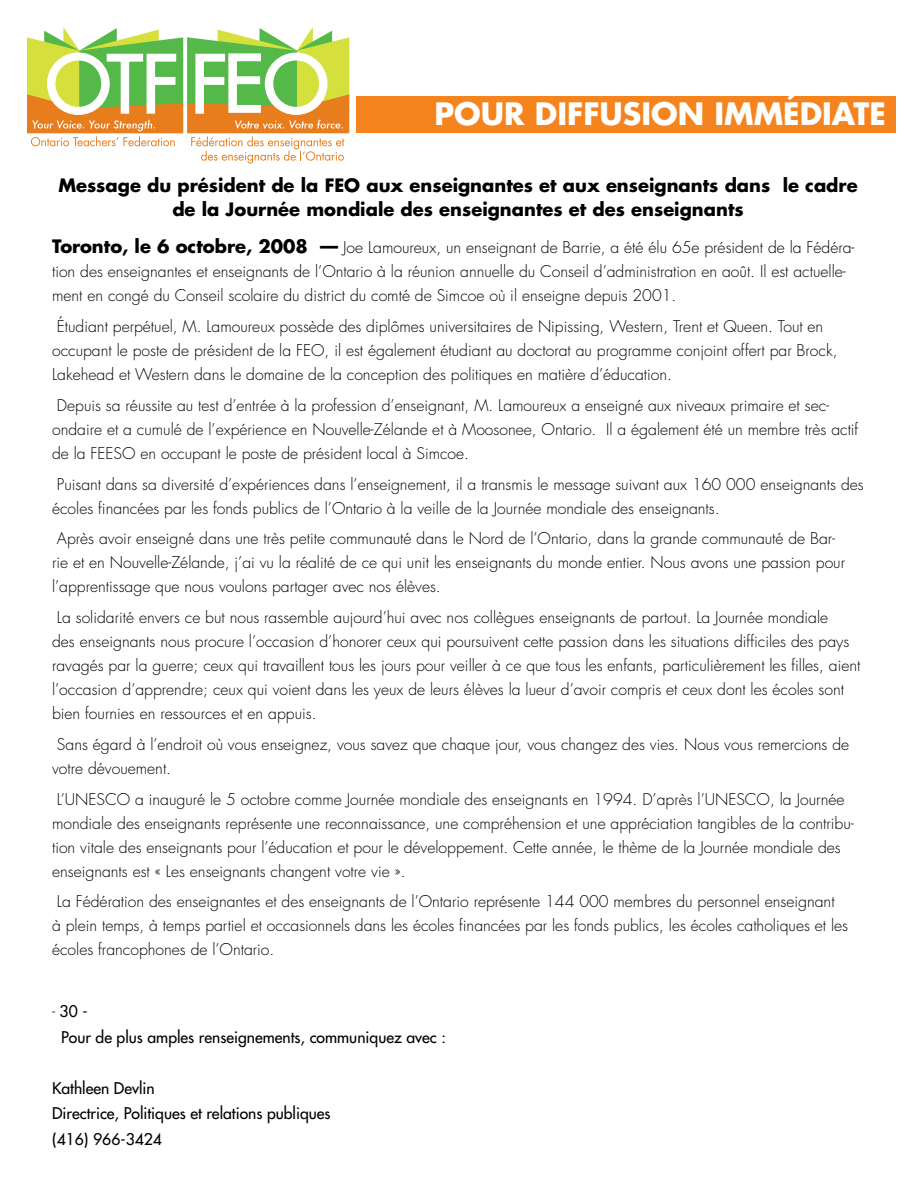
<style>
.page{position:relative;width:918px;height:1188px;background:#fff}
.page>*{position:absolute;margin:0;border:0;box-sizing:border-box;transform-origin:0 0}
.t1{font:700 30px "Futura";color:#fff}
.t2{font:700 18px/24px "Futura";color:#000;text-align:center}
.t3{font:300 15.75px/24px "Futura";color:#000}
.t4{font:15.75px/25.7px "Futura";color:#000}
.s1{font-weight:700;font-size:18px}
.s2{font-weight:300}
</style>
<div class="page">
<svg style="left:27px;top:27px;width:322px;height:137px"></svg>
<div style="left:356px;top:96px;width:540px;height:37px;background:#f5841f"></div>
<h1 class="t1" style="left:434px;top:93px;width:453px">POUR DIFFUSION IMMÉDIATE</h1>
<p class="t2" style="left:58px;top:173px;width:801px">Message du président de la FEO aux enseignantes et aux enseignants dans le cadre de la Journée mondiale des enseignantes et des enseignants</p>
<p class="t3" style="left:52px;top:236px;width:804px"><span class="s1">Toronto, le 6 octobre, 2008 —</span> Joe Lamoureux, un enseignant de Barrie, a été élu 65e président de la Fédéra&shy;tion des enseignantes et enseignants de l’Ontario à la réunion annuelle du Conseil d’administration en août. Il est actuelle&shy;ment en congé du Conseil scolaire du district du comté de Simcoe où il enseigne depuis 2001.</p>
<p class="t3" style="left:52px;top:315px;width:787px;text-indent:5px">Étudiant perpétuel, M. Lamoureux possède des diplômes universitaires de Nipissing, Western, Trent et Queen. Tout en occupant le poste de président de la FEO, il est également étudiant au doctorat au programme conjoint offert par Brock,<br>Lakehead et Western dans le domaine de la conception des politiques en matière d’éducation.</p>
<p class="t3" style="left:52px;top:393px;width:808px;text-indent:5px">Depuis sa réussite au test d’entrée à la profession d’enseignant, M. Lamoureux a enseigné aux niveaux primaire et sec&shy;ondaire et a cumulé de l’expérience en Nouvelle-Zélande et à Moosonee, Ontario. Il a également été un membre très actif de la FEESO en occupant le poste de président local à Simcoe.</p>
<p class="t3" style="left:52px;top:472px;width:813px;text-indent:5px">Puisant dans sa diversité d’expériences dans l’enseignement, il a transmis le message suivant aux 160 000 enseignants des écoles financées par les fonds publics de l’Ontario à la veille de la Journée mondiale des enseignants.</p>
<p class="t3" style="left:52px;top:527px;width:795px;text-indent:5px">Après avoir enseigné dans une très petite communauté dans le Nord de l’Ontario, dans la grande communauté de Bar&shy;rie et en Nouvelle-Zélande, j’ai vu la réalité de ce qui unit les enseignants du monde entier. Nous avons une passion pour l’apprentissage que nous voulons partager avec nos élèves.</p>
<p class="t3" style="left:52px;top:606px;width:810px;text-indent:5px">La solidarité envers ce but nous rassemble aujourd’hui avec nos collègues enseignants de partout. La Journée mondiale<br>des enseignants nous procure l’occasion d’honorer ceux qui poursuivent cette passion dans les situations difficiles des pays ravagés par la guerre; ceux qui travaillent tous les jours pour veiller à ce que tous les enfants, particulièrement les filles, aient l’occasion d’apprendre; ceux qui voient dans les yeux de leurs élèves la lueur d’avoir compris et ceux dont les écoles sont bien fournies en ressources et en appuis.</p>
<p class="t3" style="left:52px;top:732px;width:799px;text-indent:5px">Sans égard à l’endroit où vous enseignez, vous savez que chaque jour, vous changez des vies. Nous vous remercions de votre dévouement.</p>
<p class="t3" style="left:52px;top:787px;width:803px;text-indent:5px">L’UNESCO a inauguré le 5 octobre comme Journée mondiale des enseignants en 1994. D’après l’UNESCO, la Journée mondiale des enseignants représente une reconnaissance, une compréhension et une appréciation tangibles de la contribu&shy;tion vitale des enseignants pour l’éducation et pour le développement. Cette année, le thème de la Journée mondiale des enseignants est « Les enseignants changent votre vie ».</p>
<p class="t3" style="left:52px;top:890px;width:798px;text-indent:5px">La Fédération des enseignantes et des enseignants de l’Ontario représente 144 000 membres du personnel enseignant<br>à plein temps, à temps partiel et occasionnels dans les écoles financées par les fonds publics, les écoles catholiques et les écoles francophones de l’Ontario.</p>
<p class="t4" style="left:61px;top:998px;width:386px;text-indent:-9px"><span class="s2">-</span> 30 -<br>Pour de plus amples renseignements, communiquez avec :</p>
<p class="t4" style="left:52px;top:1075px;width:280px">Kathleen Devlin<br>Directrice, Politiques et relations publiques (416) 966-3424</p>
</div>
